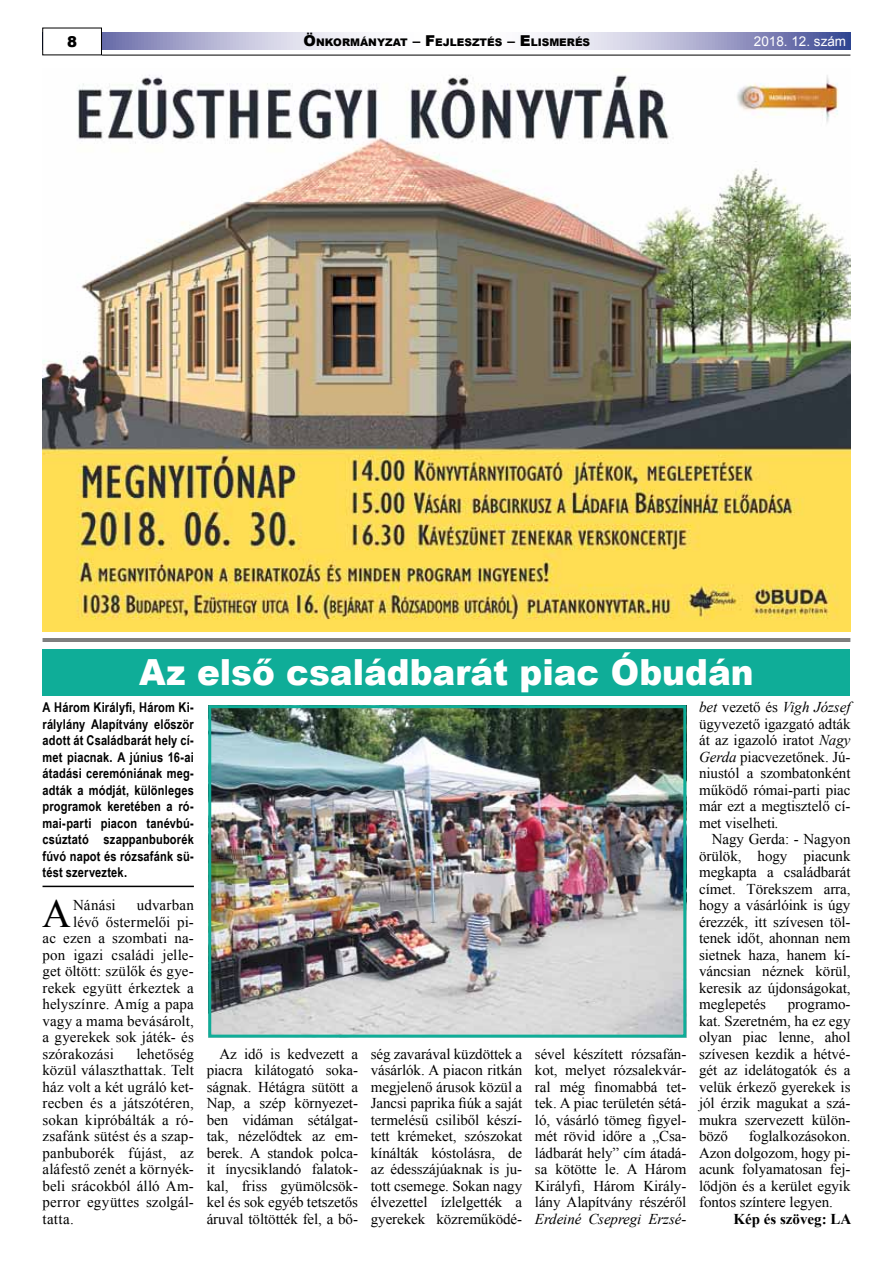
<style>
.page{position:relative;width:893px;height:1263px;background:#fff}
.page>*{position:absolute;margin:0;border:0;box-sizing:border-box;transform-origin:0 0}
.t1{font:39.9px "Times New Roman";color:#000}
.t2{font:900 36px "Arial";color:#fff;scale:.95 1}
.t3{font:15px/16.5px "Times New Roman";letter-spacing:-.005em;color:#000;text-align:justify}
.t4{font:italic 15px "Times New Roman";letter-spacing:-.005em;color:#000}
.t5{font:700 15px "Times New Roman";color:#000}
.t6{font:900 15px "Arial";color:#000}
.t7{font:700 13.5px/16.5px "Arial Narrow";letter-spacing:.015em;color:#000;text-align:justify}
.t8{font:13.5px "Arial";color:#fff}
.t9{font:900 10.5px "Arial";color:#000}
.s1{font-size:15px}
.s2{font-style:italic}
</style>
<div class="page">
<svg style="left:102px;top:33px;width:748px;height:17px"></svg>
<hr style="left:102px;top:55px;width:748px;height:1px;background:#000">
<img style="left:43px;top:75px;width:807px;height:556px">
<hr style="left:43px;top:638px;width:807px;height:1px;background:#000">
<hr style="left:43px;top:640px;width:807px;height:1px;background:#000">
<hr style="left:43px;top:886px;width:151px;height:1px;background:#000">
<div style="left:43px;top:649px;width:807px;height:46px;background:#0fad98"></div>
<img style="left:212px;top:709px;width:470px;height:324px">
<div style="left:208px;top:705px;width:478px;height:332px;border:3px solid #0fad98"></div>
<p class="t6" style="left:67px;top:31px;width:12px">8</p>
<p class="t9" style="left:304px;top:34px;width:288px"><span class="s1">Ö</span>NKORMÁNYZAT <span class="s1">– F</span>EJLESZTÉS <span class="s1">– E</span>LISMERÉS</p>
<p class="t8" style="left:754px;top:33px;width:94px">2018. 12. szám</p>
<h2 class="t2" style="left:139px;top:646px;width:648px">Az első családbarát piac Óbudán</h2>
<p class="t7" style="left:43px;top:698px;width:153px">A Három Királyfi, Három Ki&shy;rálylány Alapítvány először adott át Családbarát hely cí&shy;met piacnak. A június 16-ai átadási ceremóniának meg&shy;adták a módját, különleges programok keretében a ró&shy;mai-parti piacon tanévbú&shy;csúztató szappanbuborék fúvó napot és rózsafánk sü&shy;tést szerveztek.</p>
<h1 class="t1" style="left:42px;top:886px;width:30px">A</h1>
<p class="t3" style="left:73px;top:897px;width:44px">Nánási</p>
<p class="t3" style="left:137px;top:897px;width:59px">udvarban</p>
<p class="t3" style="left:73px;top:913px;width:122px">lévő őstermelői pi-</p>
<p class="t3" style="left:43px;top:930px;width:153px">ac ezen a szombati na-</p>
<p class="t3" style="left:43px;top:946px;width:153px">pon igazi családi jelle-</p>
<p class="t3" style="left:43px;top:963px;width:153px">get öltött: szülők és gye-</p>
<p class="t3" style="left:43px;top:979px;width:153px">rekek együtt érkeztek a</p>
<p class="t3" style="left:43px;top:996px;width:153px">helyszínre. Amíg a papa</p>
<p class="t3" style="left:43px;top:1012px;width:153px">vagy a mama bevásárolt,</p>
<p class="t3" style="left:43px;top:1029px;width:153px">a gyerekek sok játék- és</p>
<p class="t3" style="left:43px;top:1045px;width:73px">szórakozási</p>
<p class="t3" style="left:43px;top:1045px;width:153px;text-indent:94px">lehetőség közül választhattak. Telt ház volt a két ugráló ket&shy;recben és a játszótéren, sokan kipróbálták a ró&shy;zsafánk sütést és a szap&shy;panbuborék fújást, az aláfestő zenét a környék&shy;beli srácokból álló Am&shy;perror együttes szolgál&shy;tatta.</p>
<p class="t3" style="left:207px;top:1045px;width:153px;text-indent:13px">Az idő is kedvezett a piacra kilátogató soka&shy;ságnak. Hétágra sütött a Nap, a szép környezet&shy;ben vidáman sétálgat&shy;tak, nézelődtek az em&shy;berek. A standok polca&shy;it ínycsiklandó falatok&shy;kal, friss gyümölcsök&shy;kel és sok egyéb tetszetős áruval töltötték fel, a bő-</p>
<p class="t3" style="left:371px;top:1045px;width:153px">ség zavarával küzdöttek a vásárlók. A piacon ritkán megjelenő árusok közül a Jancsi paprika fiúk a saját termelésű csiliből készí&shy;tett krémeket, szószokat kínálták kóstolásra, de az édesszájúaknak is ju&shy;tott csemege. Sokan nagy élvezettel ízlelgették a gyerekek közreműködé-</p>
<p class="t3" style="left:535px;top:1045px;width:153px">sével készített rózsafán&shy;kot, melyet rózsalekvár&shy;ral még finomabbá tet&shy;tek. A piac területén sétá&shy;ló, vásárló tömeg figyel&shy;mét rövid időre a „Csa&shy;ládbarát hely” cím átadá&shy;sa kötötte le. A Három Királyfi, Három Király&shy;lány Alapítvány részéről</p>
<p class="t4" style="left:535px;top:1208px;width:153px">Erdeiné Csepregi Erzsé-</p>
<p class="t3" style="left:699px;top:699px;width:153px"><span class="s2">bet</span> vezető és <span class="s2">Vigh József </span>ügyvezető igazgató adták át az igazoló iratot <span class="s2">Nagy Gerda</span> piacvezetőnek. Jú&shy;niustól a szombatonként működő római-parti piac már ezt a megtisztelő cí&shy;met viselheti<span class="s2">.</span></p>
<p class="t3" style="left:699px;top:831px;width:153px;text-indent:13px">Nagy Gerda: - Nagyon örülök, hogy piacunk megkapta a családbarát címet. Törekszem arra, hogy a vásárlóink is úgy érezzék, itt szívesen töl&shy;tenek időt, ahonnan nem sietnek haza, hanem kí&shy;váncsian néznek körül, keresik az újdonságokat, meglepetés</p>
<p class="t3" style="left:699px;top:996px;width:153px;text-indent:89px">programo&shy;kat. Szeretném, ha ez egy olyan piac lenne, ahol szívesen kezdik a hétvé&shy;gét az idelátogatók és a velük érkező gyerekek is jól érzik magukat a szá&shy;mukra szervezett külön&shy;böző</p>
<p class="t3" style="left:699px;top:1128px;width:153px;text-indent:50px">foglalkozásokon.<br>Azon dolgozom, hogy pi&shy;acunk folyamatosan fej&shy;lődjön és a kerület egyik fontos színtere legyen.</p>
<p class="t5" style="left:733px;top:1208px;width:119px">Kép és szöveg: LA</p>
</div>
